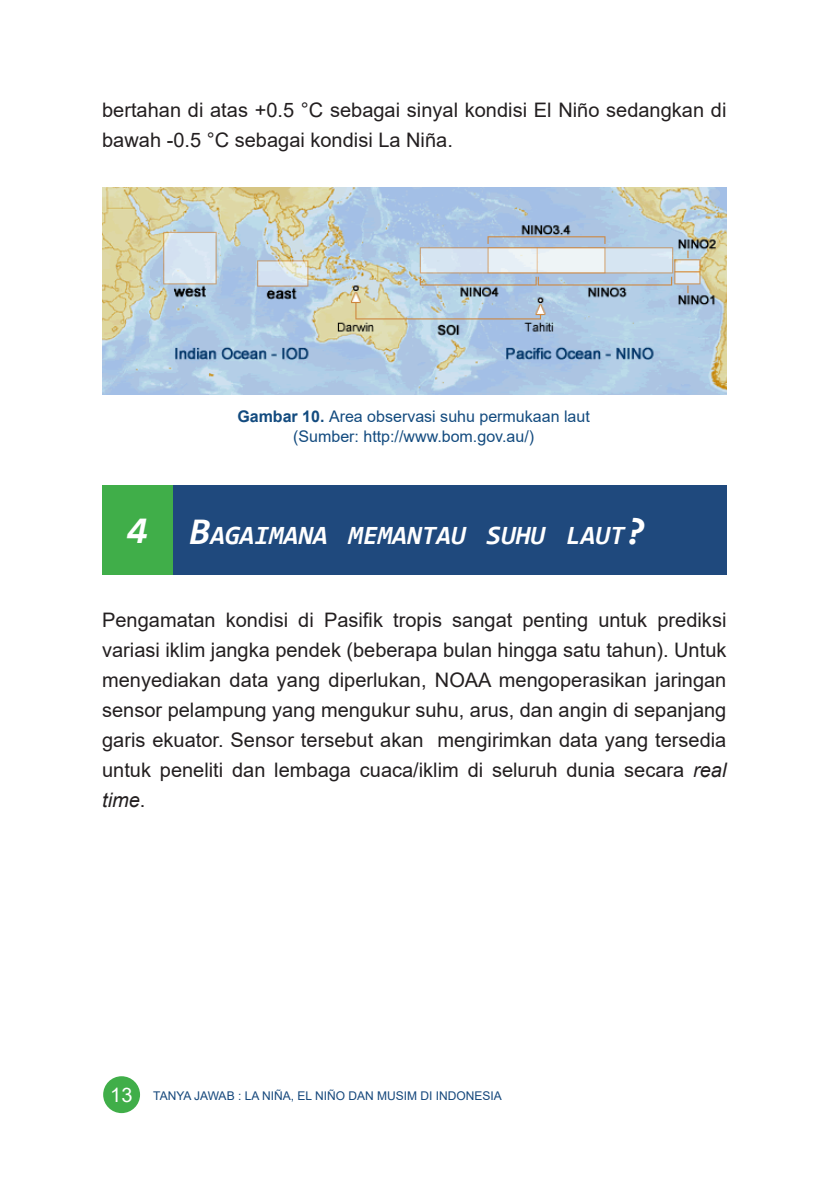
<style>
.page{position:relative;width:840px;height:1191px;background:#fff}
.page>*{position:absolute;margin:0;border:0;box-sizing:border-box;transform-origin:0 0}
.Imam{font:italic 700 38px "Consolas";color:#fff}
.Imam-2{font:italic 700 26.6px "Consolas";color:#fff}
.Imam-3{font:20px/30px "Arial";color:#231f20}
.Imam-4{font:16px "Arial";color:#134b7f}
.t1{font:12px "Arial";color:#16487c}
.s1{font-weight:700}
.s2{font-size:38px}
.s3{font-style:italic}
.s4{font-size:20px;color:#fff}
</style>
<div class="page">
<div style="left:102px;top:485px;width:624px;height:89px;background:#1f497d"></div>
<div style="left:102px;top:485px;width:71px;height:89px;background:#40ae49"></div>
<img style="left:102px;top:188px;width:624px;height:206px">
<div style="left:103px;top:1076px;width:37px;height:37px;background:#40ae49;border-radius:50%"></div>
<p class="Imam-3" style="left:102px;top:94px;width:625px">bertahan di atas +0.5 °C sebagai sinyal kondisi El Niño sedangkan di bawah -0.5 °C sebagai kondisi La Niña.</p>
<p class="Imam-4" style="left:237px;top:405px;width:354px"><span class="s1">Gambar 10.</span> Area observasi suhu permukaan laut</p>
<p class="Imam-4" style="left:293px;top:425px;width:242px">(Sumber: http://www.bom.gov.au/)</p>
<p class="Imam" style="left:127px;top:503px;width:22px">4</p>
<p class="Imam-2" style="left:189px;top:515px;width:95px"><span class="s2">B</span>AGAIMANA</p>
<p class="Imam-2" style="left:348px;top:515px;width:16px">MEMAN</p>
<p class="Imam-2" style="left:421px;top:515px;width:225px">TAU SUHU LAUT<span class="s2">?</span></p>
<p class="Imam-3" style="left:102px;top:604px;width:625px;text-align:justify">Pengamatan kondisi di Pasifik tropis sangat penting untuk prediksi variasi iklim jangka pendek (beberapa bulan hingga satu tahun). Untuk menyediakan data yang diperlukan, NOAA mengoperasikan jaringan sensor pelampung yang mengukur suhu, arus, dan angin di sepanjang garis ekuator. Sensor tersebut akan mengirimkan data yang tersedia untuk peneliti dan lembaga cuaca/iklim di seluruh dunia secara <span class="s3">real time</span>.</p>
<p class="t1" style="left:110px;top:1087px;width:393px"><span class="s4">13</span> TANYA JAWAB : LA NIÑA, EL NIÑO DAN MUSIM DI INDONESIA</p>
</div>
